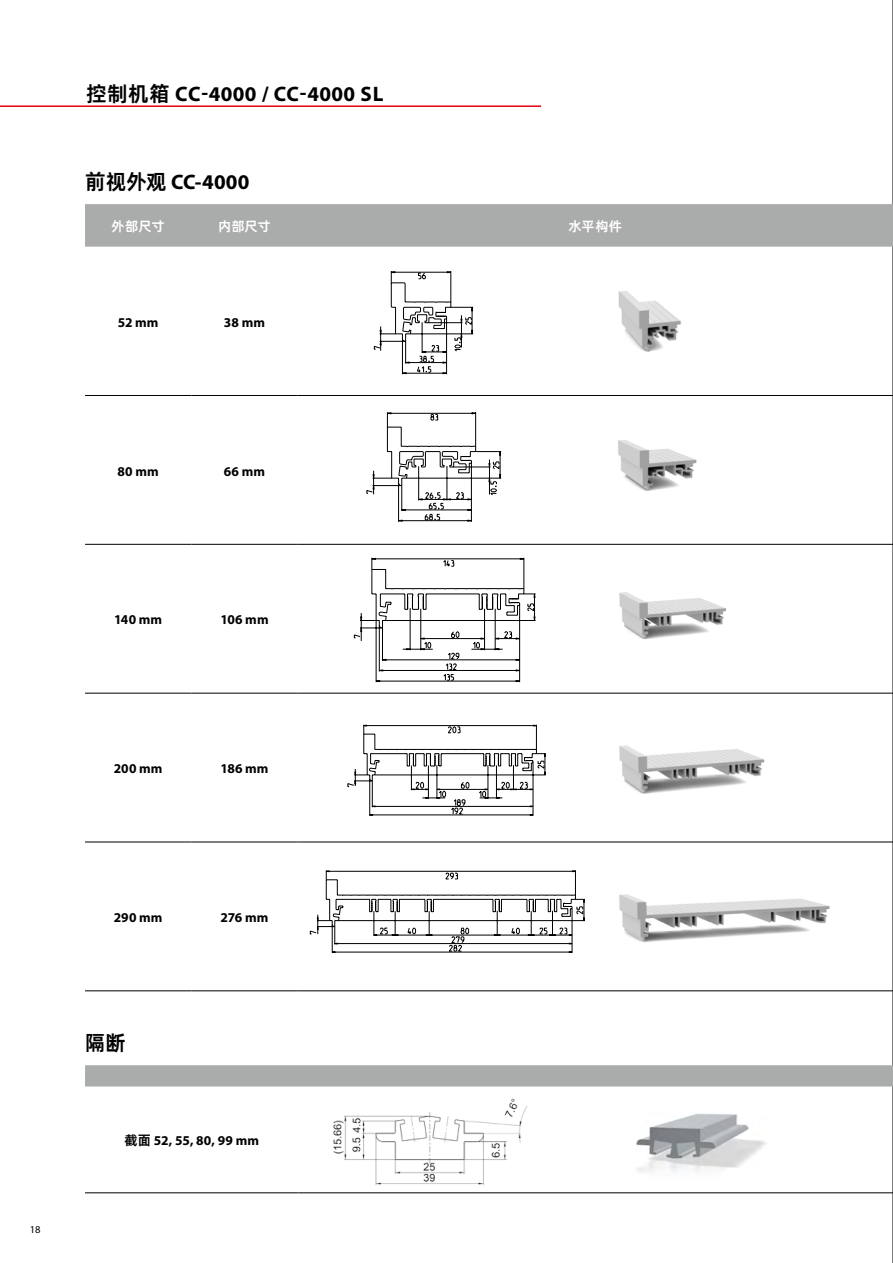
<style>
.page{position:relative;width:893px;height:1263px;background:#fff}
.page>*{position:absolute;margin:0;border:0;box-sizing:border-box;transform-origin:0 0}
.t1{font:700 21px "Myriad Pro";letter-spacing:.02em;color:#000}
.t2{font:21px "Alibaba Pu Hui Ti 2 85 Bold";color:#000}
.t3{font:700 13.5px "Myriad Pro";letter-spacing:.01em;color:#000}
.t4{font:13.5px "Alibaba Pu Hui Ti 2 85 Bold";letter-spacing:-.01em;color:#fff}
.t5{font:10.5px "Myriad Pro";color:#000}
.s1{font-family:"Alibaba Pu Hui Ti 2 85 Bold";font-weight:400}
</style>
<div class="page">
<svg style="left:373px;top:271px;width:101px;height:104px"></svg>
<svg style="left:366px;top:412px;width:136px;height:110px"></svg>
<img style="left:618px;top:291px;width:63px;height:61px">
<img style="left:618px;top:440px;width:79px;height:51px">
<svg style="left:353px;top:557px;width:183px;height:126px"></svg>
<svg style="left:347px;top:724px;width:199px;height:92px"></svg>
<img style="left:619px;top:592px;width:107px;height:48px">
<img style="left:619px;top:745px;width:146px;height:49px">
<img style="left:619px;top:894px;width:211px;height:49px">
<svg style="left:309px;top:870px;width:276px;height:83px"></svg>
<img style="left:636px;top:1113px;width:130px;height:60px">
<img style="left:333px;top:1098px;width:195px;height:87px">
<hr style="left:892px;top:0;width:1px;height:1263px;background:#000">
<div style="left:85px;top:204px;width:808px;height:43px;background:#aaabab"></div>
<hr style="left:85px;top:990px;width:106px;height:1px;background:#000">
<hr style="left:191px;top:990px;width:107px;height:1px;background:#000">
<hr style="left:298px;top:990px;width:595px;height:1px;background:#000">
<hr style="left:85px;top:395px;width:106px;height:1px;background:#000">
<hr style="left:191px;top:395px;width:107px;height:1px;background:#000">
<hr style="left:298px;top:395px;width:595px;height:1px;background:#000">
<hr style="left:85px;top:693px;width:106px;height:1px;background:#000">
<hr style="left:191px;top:693px;width:107px;height:1px;background:#000">
<hr style="left:298px;top:693px;width:595px;height:1px;background:#000">
<hr style="left:85px;top:842px;width:106px;height:1px;background:#000">
<hr style="left:191px;top:842px;width:107px;height:1px;background:#000">
<hr style="left:298px;top:842px;width:595px;height:1px;background:#000">
<hr style="left:85px;top:544px;width:106px;height:1px;background:#000">
<hr style="left:191px;top:544px;width:107px;height:1px;background:#000">
<hr style="left:298px;top:544px;width:595px;height:1px;background:#000">
<div style="left:85px;top:1065px;width:808px;height:21px;background:#aaabab"></div>
<hr style="left:85px;top:1192px;width:213px;height:1px;background:#000">
<hr style="left:298px;top:1192px;width:595px;height:1px;background:#000">
<hr style="left:0;top:105px;width:541px;height:2px;background:#e60012">
<h1 class="t1" style="left:86px;top:80px;width:299px"><span class="s1">控制机箱</span> CC-4000 / CC-4000 SL</h1>
<h1 class="t1" style="left:85px;top:168px;width:166px"><span class="s1">前视外观</span> CC-4000</h1>
<p class="t4" style="left:112px;top:216px;width:55px">外部尺寸</p>
<p class="t4" style="left:218px;top:216px;width:54px">内部尺寸</p>
<p class="t4" style="left:568px;top:216px;width:55px">水平构件</p>
<p class="t3" style="left:118px;top:313px;width:42px">52 mm</p>
<p class="t3" style="left:224px;top:313px;width:43px">38 mm</p>
<p class="t3" style="left:118px;top:462px;width:43px">80 mm</p>
<p class="t3" style="left:224px;top:462px;width:43px">66 mm</p>
<p class="t3" style="left:114px;top:611px;width:50px">140 mm</p>
<p class="t3" style="left:220px;top:611px;width:50px">106 mm</p>
<p class="t3" style="left:114px;top:760px;width:50px">200 mm</p>
<p class="t3" style="left:220px;top:760px;width:50px">186 mm</p>
<p class="t5" style="left:30px;top:1223px;width:12px">18</p>
<p class="t3" style="left:114px;top:909px;width:50px">290 mm</p>
<p class="t3" style="left:220px;top:909px;width:49px">276 mm</p>
<h1 class="t2" style="left:85px;top:1026px;width:42px">隔断</h1>
<p class="t3" style="left:125px;top:1132px;width:136px"><span class="s1">截面</span> 52, 55, 80, 99 mm</p>
</div>
